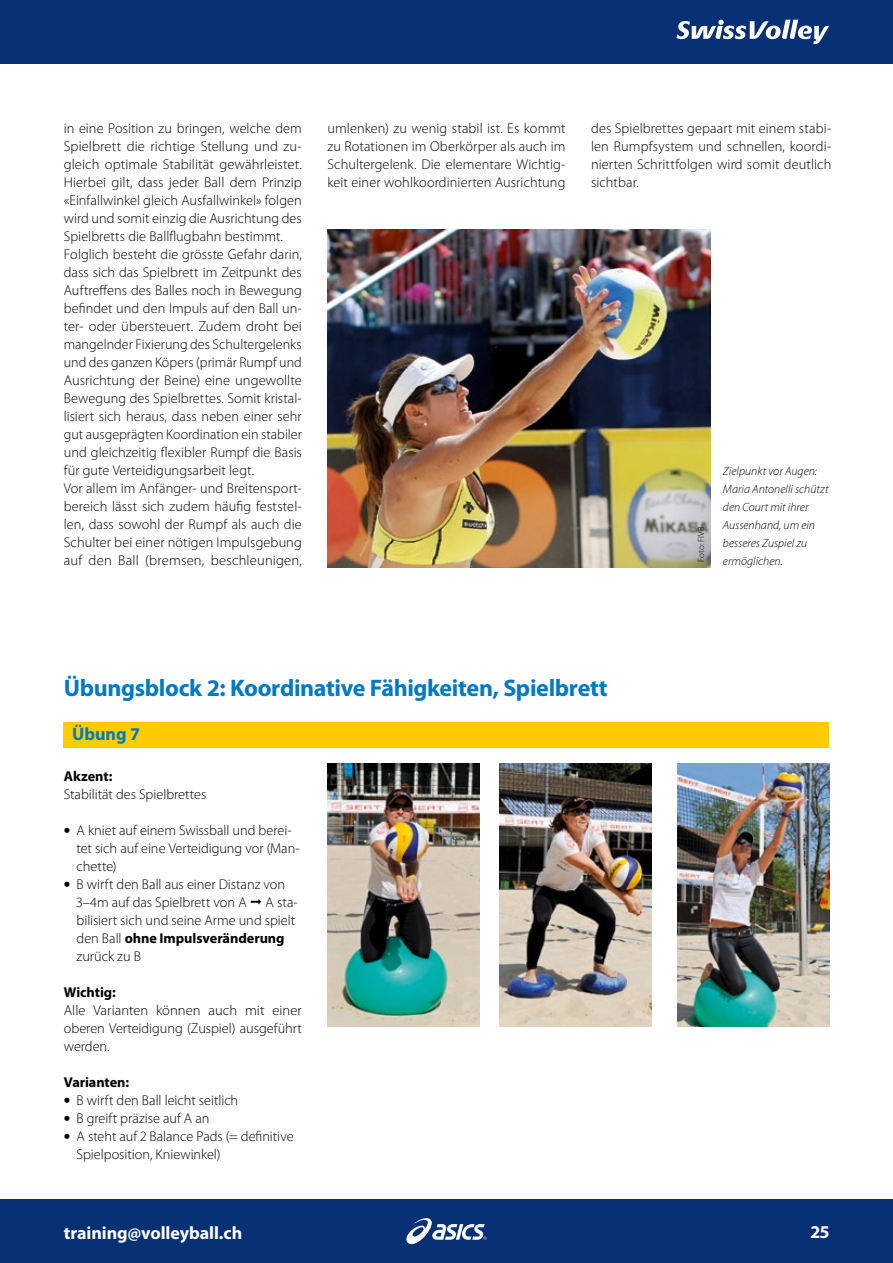
<style>
.page{position:relative;width:893px;height:1263px;background:#fff}
.page>*{position:absolute;margin:0;border:0;box-sizing:border-box;transform-origin:0 0}
.t1{font:700 24px "Myriad Pro";letter-spacing:-.015em;color:#007ac2}
.t2{font:700 18px "Myriad Pro";letter-spacing:-.005em;color:#fff}
.t3{font:700 18px "Myriad Pro";letter-spacing:-.005em;color:#007ac2}
.t4{font:300 14.25px/18px "Myriad Pro";letter-spacing:.005em;color:#000}
.t5{font:700 14.25px "Myriad Pro";letter-spacing:-.005em;color:#000}
.t6{font:italic 300 12px/18px "Myriad Pro";color:#000}
.t7{font:300 9px "Myriad Pro";letter-spacing:.005em;color:#000}
.s1{font-weight:900;font-size:18px}
.s2{font-weight:700}
</style>
<div class="page">
<div style="left:0;top:0;width:893px;height:64px;background:#083074"></div>
<div style="left:0;top:1199px;width:893px;height:64px;background:#083074"></div>
<svg style="left:676px;top:20px;width:153px;height:24px"></svg>
<svg style="left:406px;top:1218px;width:81px;height:26px"></svg>
<img style="left:327px;top:763px;width:152px;height:264px">
<img style="left:500px;top:763px;width:152px;height:264px">
<img style="left:677px;top:763px;width:152px;height:264px">
<div style="left:64px;top:722px;width:765px;height:25px;background:#fc0"></div>
<img style="left:327px;top:230px;width:383px;height:337px">
<p class="t4" style="left:64px;top:119px;width:240px">in eine Position zu bringen, welche dem Spielbrett die richtige Stellung und zu&shy;gleich optimale Stabilität gewährleistet.<br>Hierbei gilt, dass jeder Ball dem Prinzip «Einfallwinkel gleich Ausfallwinkel» folgen wird und somit einzig die Ausrichtung des Spielbretts die Ballflugbahn bestimmt.<br>Folglich besteht die grösste Gefahr darin, dass sich das Spielbrett im Zeitpunkt des Auftreffens des Balles noch in Bewegung befindet und den Impuls auf den Ball un&shy;ter- oder übersteuert. Zudem droht bei mangelnder Fixierung des Schultergelenks und des ganzen Köpers (primär Rumpf und Ausrichtung der Beine) eine ungewollte Bewegung des Spielbrettes. Somit kristal&shy;lisiert sich heraus, dass neben einer sehr gut ausgeprägten Koordination ein stabiler und gleichzeitig flexibler Rumpf die Basis für gute Verteidigungsarbeit legt.<br>Vor allem im Anfänger- und Breitensport&shy;bereich lässt sich zudem häufig feststel&shy;len, dass sowohl der Rumpf als auch die Schulter bei einer nötigen Impulsgebung auf den Ball (bremsen, beschleunigen,</p>
<p class="t4" style="left:327px;top:119px;width:240px;text-align:justify">umlenken) zu wenig stabil ist. Es kommt zu Rotationen im Oberkörper als auch im Schultergelenk. Die elementare Wichtig&shy;keit einer wohlkoordinierten Ausrichtung</p>
<p class="t4" style="left:591px;top:119px;width:242px;text-align:justify">des Spielbrettes gepaart mit einem stabi&shy;len Rumpfsystem und schnellen, koordi&shy;nierten Schrittfolgen wird somit deutlich sichtbar.</p>
<p class="t7" style="left:696px;top:562px;width:37px;rotate:-90deg">Foto: FIVB</p>
<p class="t6" style="left:723px;top:462px;width:107px">Zielpunkt vor Augen:<br>Maria Antonelli schützt den Court mit ihrer<br>Aussenhand, um ein besseres Zuspiel zu ermöglichen.</p>
<h1 class="t1" style="left:64px;top:672px;width:545px">Übungsblock 2: Koordinative Fähigkeiten, Spielbrett</h1>
<p class="t3" style="left:72px;top:722px;width:69px">Übung 7</p>
<p class="t5" style="left:64px;top:767px;width:50px">Akzent:</p>
<p class="t4" style="left:64px;top:785px;width:144px">Stabilität des Spielbrettes</p>
<p class="t4" style="left:77px;top:821px;width:225px;text-indent:-13px"><span class="s1">•</span> A kniet auf einem Swissball und berei&shy;tet sich auf eine Verteidigung vor (Man&shy;chette)</p>
<p class="t4" style="left:77px;top:875px;width:210px;text-indent:-13px"><span class="s1">•</span> B wirft den Ball aus einer Distanz von<br>3–4m auf das Spielbrett von A</p>
<p class="t4" style="left:77px;top:893px;width:223px;text-indent:189px">A sta&shy;bilisiert sich und seine Arme und spielt den Ball <span class="s2">ohne Impulsveränderung </span>zurück zu B</p>
<p class="t5" style="left:64px;top:983px;width:54px">Wichtig:</p>
<p class="t4" style="left:64px;top:1001px;width:240px;text-align:justify">Alle Varianten können auch mit einer oberen Verteidigung (Zuspiel) ausgeführt werden.</p>
<p class="t5" style="left:64px;top:1073px;width:67px">Varianten:</p>
<p class="t4" style="left:64px;top:1091px;width:176px"><span class="s1">•</span> B wirft den Ball leicht seitlich</p>
<p class="t4" style="left:64px;top:1109px;width:147px"><span class="s1">•</span> B greift präzise auf A an</p>
<p class="t4" style="left:77px;top:1127px;width:219px;text-indent:-13px"><span class="s1">•</span> A steht auf 2 Balance Pads (= definitive<br>Spielposition, Kniewinkel)</p>
<p class="t2" style="left:64px;top:1221px;width:180px">training@volleyball.ch</p>
<p class="t2" style="left:811px;top:1220px;width:19px">25</p>
</div>
